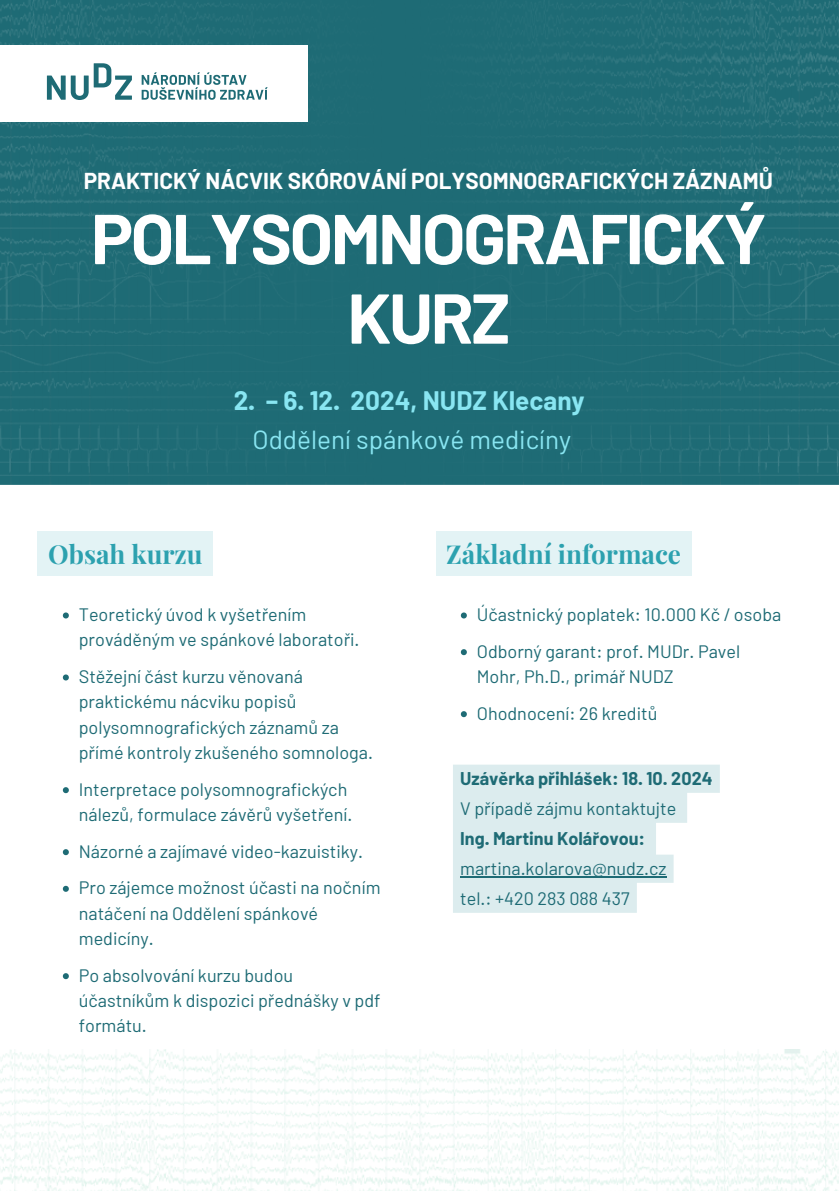
<style>
.page{position:relative;width:839px;height:1191px;background:#fff}
.page>*{position:absolute;margin:0;border:0;box-sizing:border-box;transform-origin:0 0}
.t1{font:700 70.4px/79.6px "Barlow";letter-spacing:-.035em;color:#fff;text-align:center}
.t2{font:700 26.2px/39.2px "Barlow";color:#89e6f2;text-align:center}
.t3{font:700 26px "Playfair Display";color:#2ca1af}
.t4{font:700 22.4px "Barlow";color:#fff}
.t5{font:18px/25.4px "Barlow";color:#1e6b75}
.t6{font:700 18px "Barlow";color:#1e6b75}
.s1{font-weight:400}
</style>
<div class="page">
<div style="left:396px;top:0;width:442px;height:482px;background:#1e6b75"></div>
<div style="left:0;top:0;width:401px;height:482px;background:#1e6b75"></div>
<div style="left:0;top:45px;width:308px;height:77px;background:#fff"></div>
<svg style="left:47px;top:63px;width:85px;height:37px"></svg>
<svg style="left:142px;top:72px;width:125px;height:28px"></svg>
<div style="left:38px;top:531px;width:175px;height:45px;background:#e3f3f5"></div>
<svg style="left:63px;top:612px;width:6px;height:6px"></svg>
<svg style="left:63px;top:674px;width:6px;height:6px"></svg>
<svg style="left:63px;top:787px;width:6px;height:6px"></svg>
<svg style="left:63px;top:849px;width:6px;height:6px"></svg>
<svg style="left:63px;top:886px;width:6px;height:6px"></svg>
<svg style="left:63px;top:973px;width:6px;height:6px"></svg>
<div style="left:436px;top:531px;width:255px;height:45px;background:#e3f3f5"></div>
<svg style="left:461px;top:612px;width:6px;height:6px"></svg>
<svg style="left:461px;top:649px;width:6px;height:6px"></svg>
<svg style="left:461px;top:711px;width:6px;height:6px"></svg>
<svg style="left:453px;top:765px;width:266px;height:148px"></svg>
<hr style="left:460px;top:876px;width:132px;height:2px;background:#1e6b75">
<hr style="left:592px;top:876px;width:74px;height:2px;background:#1e6b75">
<img style="left:0;top:1049px;width:838px;height:142px">
<p class="t4" style="left:84px;top:166px;width:690px">PRAKTICKÝ NÁCVIK SKÓROVÁNÍ POLYSOMNOGRAFICKÝCH ZÁZNAMŮ</p>
<h1 class="t1" style="left:91px;top:196px;width:677px">POLYSOMNOGRAFICKÝ<br>KURZ</h1>
<p class="t2" style="left:234px;top:380px;width:352px">2. – 6. 12. 2024, NUDZ Klecany<br><span class="s1">Oddělení spánkové medicíny</span></p>
<p class="t3" style="left:48px;top:535px;width:156px">Obsah kurzu</p>
<p class="t3" style="left:446px;top:535px;width:236px">Základní informace</p>
<p class="t5" style="left:79px;top:601px;width:282px">Teoretický úvod k vyšetřením prováděným ve spánkové laboratoři.</p>
<h4 class="t5" style="left:79px;top:663px;width:296px">Stěžejní část kurzu věnovaná praktickému nácviku popisů polysomnografických záznamů za přímé kontroly zkušeného somnologa.</h4>
<h3 class="t5" style="left:79px;top:776px;width:275px">Interpretace polysomnografických nálezů, formulace závěrů vyšetření.</h3>
<h2 class="t5" style="left:79px;top:838px;width:286px">Názorné a zajímavé video-kazuistiky.</h2>
<h2 class="t5" style="left:79px;top:875px;width:303px">Pro zájemce možnost účasti na nočním natáčení na Oddělení spánkové medicíny.</h2>
<p class="t5" style="left:79px;top:962px;width:303px">Po absolvování kurzu budou účastníkům k dispozici přednášky v pdf formátu.</p>
<p class="t5" style="left:477px;top:601px;width:306px">Účastnický poplatek: 10.000 Kč / osoba</p>
<p class="t5" style="left:477px;top:638px;width:265px">Odborný garant: prof. MUDr. Pavel<br>Mohr, Ph.D., primář NUDZ</p>
<p class="t5" style="left:477px;top:700px;width:182px">Ohodnocení: 26 kreditů</p>
<p class="t6" style="left:460px;top:767px;width:254px">Uzávěrka přihlášek: 18. 10. 2024</p>
<p class="t5" style="left:460px;top:795px;width:218px">V případě zájmu kontaktujte</p>
<p class="t6" style="left:460px;top:827px;width:186px">Ing. Martinu Kolářovou:</p>
<p class="t5" style="left:460px;top:855px;width:208px">martina.kolarova@nudz.cz</p>
<p class="t5" style="left:460px;top:885px;width:171px">tel.: +420 283 088 437</p>
</div>
